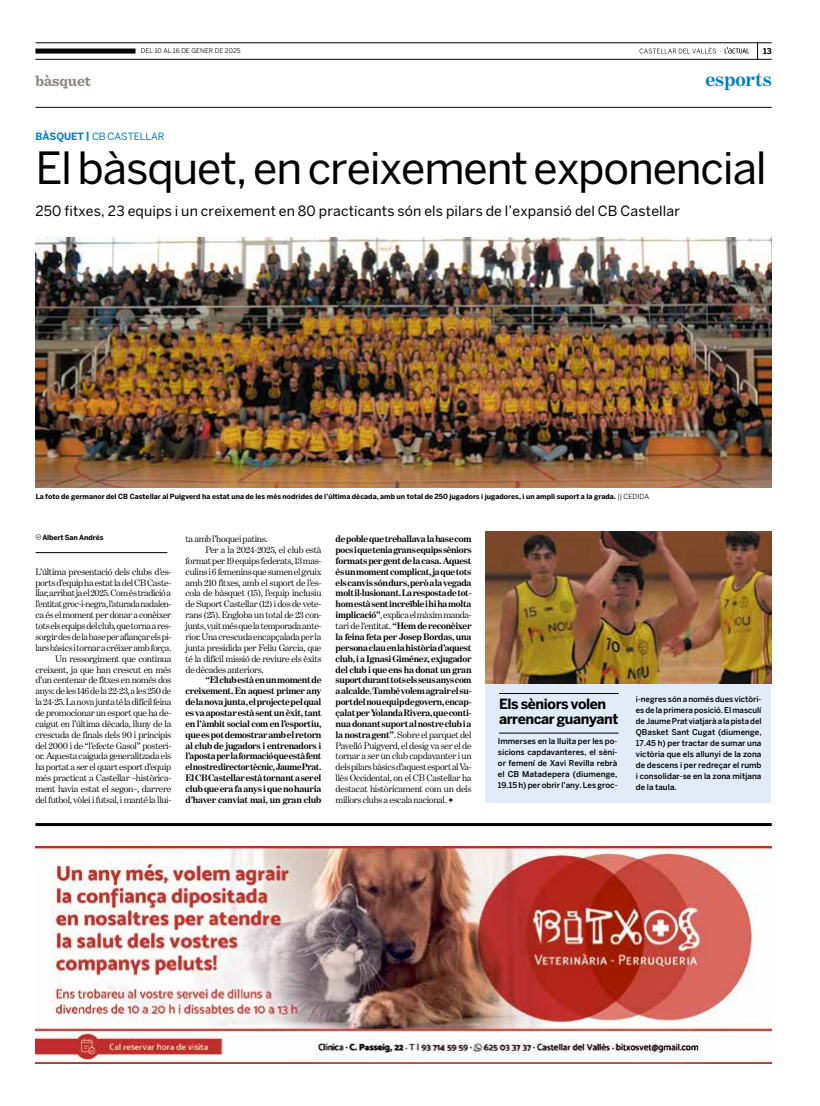
<style>
.page{position:relative;width:820px;height:1106px;background:#fff}
.page>*{position:absolute;margin:0;border:0;box-sizing:border-box;transform-origin:0 0}
.t1{font:44px "Benton Sans";letter-spacing:-.025em;color:#000}
.t2{font:700 20px "Benton Modern One";letter-spacing:-.005em;color:#007dc1}
.t3{font:700 15px "Sentinel";letter-spacing:-.005em;color:#8c8886}
.t4{font:14px "Benton Sans";letter-spacing:.015em;color:#000}
.t5{font:700 14px/15px "Benton Sans";letter-spacing:-.03em;color:#000}
.t6{font:10px "Benton Sans";letter-spacing:-.005em;color:#007dc1}
.t7{font:700 9.5px/10.9px "Benton Modern One";letter-spacing:-.03em;color:#000;text-align:justify}
.t8{font:9.5px/10.9px "Benton Modern One";letter-spacing:-.03em;color:#000;text-align:right}
.t9{font:500 8px/11px "Benton Sans";color:#000;text-align:justify}
.t10{font:700 8px "Benton Sans";color:#000}
.t11{font:700 7px "Benton Sans";color:#000}
.t12{font:6.5px "Benton Sans";letter-spacing:.005em;color:#000}
.s1{font-weight:700}
.s2{font-weight:400}
</style>
<div class="page">
<svg style="left:757px;top:44px;width:1px;height:15px"></svg>
<svg style="left:639px;top:47px;width:109px;height:7px"></svg>
<hr style="left:35px;top:107px;width:736px;height:1px;background:#000">
<hr style="left:35px;top:43px;width:736px;height:1px;background:#000">
<hr style="left:35px;top:59px;width:736px;height:1px;background:#000">
<div style="left:35px;top:49px;width:100px;height:5px;background:#000"></div>
<hr style="left:35px;top:823px;width:736px;height:3px;background:#000">
<svg style="left:36px;top:534px;width:5px;height:6px"></svg>
<hr style="left:36px;top:552px;width:131px;height:1px;background:#000">
<img style="left:35px;top:238px;width:735px;height:250px">
<svg style="left:448px;top:797px;width:5px;height:5px"></svg>
<div style="left:485px;top:683px;width:285px;height:119px;background:#e1ecf8"></div>
<img style="left:485px;top:531px;width:286px;height:152px">
<hr style="left:499px;top:693px;width:119px;height:1px;background:#000">
<hr style="left:499px;top:733px;width:119px;height:1px;background:#000">
<img style="left:35px;top:846px;width:736px;height:217px">
<p class="t12" style="left:141px;top:47px;width:101px">DEL 10 AL 16 DE GENER DE 2025</p>
<p class="t10" style="left:762px;top:46px;width:10px">13</p>
<h3 class="t3" style="left:35px;top:69px;width:57px">bàsquet</h3>
<h2 class="t2" style="left:705px;top:68px;width:68px">esports</h2>
<p class="t6" style="left:35px;top:131px;width:131px"><span class="s1">BÀSQUET |</span> CB CASTELLAR</p>
<h1 class="t1" style="left:35px;top:142px;width:732px">El bàsquet, en creixement exponencial</h1>
<h3 class="t4" style="left:35px;top:202px;width:646px">250 fitxes, 23 equips i un creixement en 80 practicants són els pilars de l’expansió del CB Castellar</h3>
<p class="t11" style="left:36px;top:492px;width:615px">La foto de germanor del CB Castellar al Puigverd ha estat una de les més nodrides de l’última dècada, amb un total de 250 jugadors i jugadores, i un ampli suport a la grada. <span class="s2">|| CEDIDA</span></p>
<p class="t8" style="left:185px;top:533px;width:84px">ta amb l’hoquei patins.</p>
<p class="t8" style="left:205px;top:544px;width:117px">Per a la 2024-2025, el club està</p>
<p class="t8" style="left:185px;top:555px;width:137px">format per 19 equips federats, 13 mas-</p>
<p class="t8" style="left:185px;top:566px;width:137px">culins i 6 femenins que sumen el gruix</p>
<p class="t8" style="left:185px;top:577px;width:137px">amb 210 fitxes, amb el suport de l’es-</p>
<p class="t8" style="left:185px;top:588px;width:137px">cola de bàsquet (15), l’equip inclusiu</p>
<p class="t8" style="left:185px;top:598px;width:137px">de Suport Castellar (12) i dos de vete-</p>
<p class="t8" style="left:185px;top:609px;width:137px">rans (25). Engloba un total de 23 con-</p>
<p class="t8" style="left:185px;top:620px;width:137px">junts, vuit més que la temporada ante-</p>
<p class="t8" style="left:185px;top:631px;width:137px">rior. Una crescuda encapçalada per la</p>
<p class="t8" style="left:185px;top:642px;width:137px">junta presidida per Feliu Garcia, que</p>
<p class="t8" style="left:185px;top:653px;width:137px">té la difícil missió de reviure els èxits</p>
<p class="t8" style="left:185px;top:664px;width:80px">de dècades anteriors.</p>
<p class="t7" style="left:185px;top:674px;width:137px;text-indent:20px">“El club està en un moment de creixement. En aquest primer any de la nova junta, el projecte pel qual es va apostar està sent un èxit, tant en l’àmbit social com en l’esportiu, que es pot demostrar amb el retorn al club de jugadors i entrenadors i l’aposta per la formació que està fent el nostre director tècnic, Jaume Prat.<br>El CB Castellar està tornant a ser el club que era fa anys i que no hauria d’haver canviat mai, un gran club</p>
<p class="t11" style="left:42px;top:533px;width:63px">Albert San Andrés</p>
<p class="t7" style="left:335px;top:533px;width:137px">de poble que treballava la base com pocs i que tenia grans equips sèniors formats per gent de la casa. Aquest és un moment complicat, ja que tots els canvis són durs, però a la vegada molt il·lusionant. La resposta de tot&shy;hom està sent increïble i hi ha molta implicació”<span class="s2">, explica el màxim manda&shy;tari de l’entitat.</span> “Hem de reconèixer la feina feta per Josep Bordas, una persona clau en la història d’aquest club, i a Ignasi Giménez, exjugador del club i que ens ha donat un gran suport durant tots els seus anys com a alcalde. També volem agrair el su&shy;port del nou equip de govern, encap&shy;çalat per Yolanda Rivera, que conti&shy;nua donant suport al nostre club i a la nostra gent”<span class="s2">. Sobre el parquet del Pavelló Puigverd, el desig va ser el de tornar a ser un club capdavanter i un dels pilars bàsics d’aquest esport al Va&shy;llès Occidental, on el CB Castellar ha destacat històricament com un dels millors clubs a escala nacional.</span></p>
<p class="t8" style="left:35px;top:566px;width:137px">L’última presentació dels clubs d’es&shy;ports d’equip ha estat la del CB Caste&shy;llar, arribat ja el 2025. Com és tradició a l’entitat groc-i-negra, l’aturada nadalen&shy;ca és el moment per donar a conèixer tots els equips del club, que torna a res&shy;sorgir des de la base per afiançar els pi&shy;lars bàsics i tornar a créixer amb força.<br>Un ressorgiment que continua creixent, ja que han crescut en més d’un centenar de fitxes en només dos anys: de les 146 de la 22-23, a les 250 de la 24-25. La nova junta té la difícil feina de promocionar un esport que ha de&shy;caigut en l’última dècada, lluny de la crescuda de finals dels 90 i principis del 2000 i de “l’efecte Gasol” posteri&shy;or. Aquesta caiguda generalitzada els ha portat a ser el quart esport d’equip més practicat a Castellar –històrica&shy;ment havia estat el segon–, darrere del futbol, vòlei i futsal, i manté la llui-</p>
<p class="t9" style="left:635px;top:693px;width:127px">i-negres són a només dues victòri&shy;es de la primera posició. El masculí de Jaume Prat viatjarà a la pista del QBasket Sant Cugat (diumenge, 17.45 h) per tractar de sumar una victòria que els allunyi de la zona de descens i per redreçar el rumb i consolidar-se en la zona mitjana de la taula.</p>
<h3 class="t5" style="left:499px;top:696px;width:121px">Els sèniors volen arrencar guanyant</h3>
<p class="t9" style="left:497px;top:735px;width:121px">Immerses en la lluita per les po&shy;sicions capdavanteres, el sèni&shy;or femení de Xavi Revilla rebrà el CB Matadepera (diumenge, 19.15 h) per obrir l’any. Les groc-</p>
</div>
